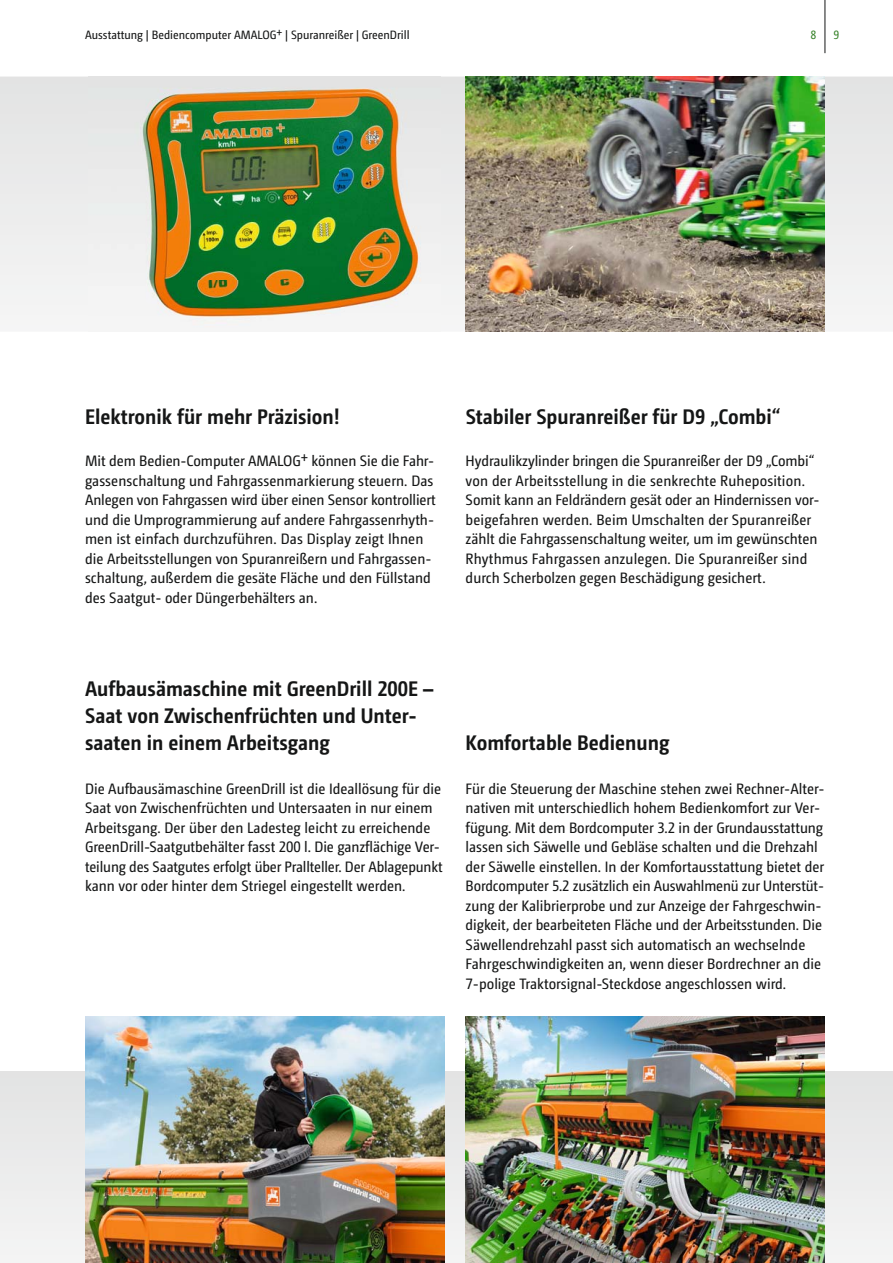
<style>
.page{position:relative;width:893px;height:1263px;background:#fff}
.page>*{position:absolute;margin:0;border:0;box-sizing:border-box;transform-origin:0 0}
.t1{font:700 21px/27px "Camingo Dos Pro S Cd";color:#151616}
.t2{font:15px/19.5px "Camingo Dos Pro S Cd";color:#151616}
.t3{font:12px "Camingo Dos Pro S Cd";color:#151616}
.t4{font:12px "Camingo Dos Pro S Cd";color:#38832b}
</style>
<div class="page">
<svg style="left:0;top:77px;width:893px;height:255px"></svg>
<div style="left:0;top:1071px;width:893px;height:192px;background:#ecebeb"></div>
<img style="left:466px;top:1016px;width:359px;height:247px">
<img style="left:89px;top:77px;width:352px;height:255px">
<img style="left:466px;top:77px;width:359px;height:255px">
<img style="left:85px;top:1016px;width:359px;height:247px">
<hr style="left:825px;top:0;width:1px;height:53px;background:#151616">
<p class="t3" style="left:85px;top:30px;width:326px">Ausstattung | Bediencomputer AMALOG+ | Spuranreißer | GreenDrill</p>
<p class="t4" style="left:810px;top:30px;width:7px">8</p>
<p class="t4" style="left:833px;top:30px;width:7px">9</p>
<h1 class="t1" style="left:85px;top:405px;width:256px">Elektronik für mehr Präzision!</h1>
<h1 class="t1" style="left:466px;top:405px;width:316px">Stabiler Spuranreißer für D9 „Combi“</h1>
<p class="t2" style="left:85px;top:452px;width:352px">Mit dem Bedien-Computer AMALOG+ können Sie die Fahr&shy;gassenschaltung und Fahrgassenmarkierung steuern. Das Anlegen von Fahrgassen wird über einen Sensor kontrolliert und die Umprogrammierung auf an dere Fahrgassenrhyth&shy;men ist einfach durchzuführen. Das Display zeigt Ihnen die Arbeitsstellungen von Spur anreißern und Fahrgassen&shy;schaltung, außerdem die gesäte Fläche und den Füllstand des Saatgut - oder Düngerbehälters an.</p>
<p class="t2" style="left:466px;top:452px;width:355px">Hydraulikzylinder bringen die Spuranreißer der D9 „Combi“ von der Arbeitsstellung in die senkrechte Ruheposition.<br>Somit kann an Feldrändern gesät oder an Hindernissen vor&shy;beigefahren werden. Beim Umschalten der Spuranreißer zählt die Fahrgassen schaltung weiter, um im gewünschten Rhythmus Fahrgassen anzulegen. Die Spuranreißer sind durch Scherbolzen gegen Beschädigung gesichert.</p>
<h1 class="t1" style="left:85px;top:677px;width:350px">Aufbausämaschine mit GreenDrill 200E –<br>Saat von Zwischenfrüchten und Unter&shy;saaten in einem Arbeitsgang</h1>
<p class="t2" style="left:85px;top:780px;width:359px">Die Aufbausämaschine GreenDrill ist die Ideallösung für die Saat von Zwischenfrüchten und Untersaaten in nur einem Arbeitsgang. Der über den Ladesteg leicht zu erreichende GreenDrill-Saatgutbehälter fasst 200 l. Die ganzflächige Ver&shy;teilung des Saatgutes erfolgt über Prallteller. Der Ablage punkt kann vor oder hinter dem Striegel eingestellt werden.</p>
<h1 class="t1" style="left:466px;top:731px;width:205px">Komfortable Bedienung</h1>
<p class="t2" style="left:466px;top:780px;width:361px">Für die Steuerung der Maschine stehen zwei Rechner-Alter&shy;nativen mit unterschiedlich hohem Bedienkomfort zur Ver&shy;fügung. Mit dem Bordcomputer 3.2 in der Grundausstattung lassen sich Säwelle und Gebläse schalten und die Drehzahl der Säwelle einstellen. In der Komfortausstattung bietet der Bordcomputer 5.2 zusätzlich ein Auswahlmenü zur Unterstüt&shy;zung der Kalibrierprobe und zur Anzeige der Fahrgeschwin&shy;digkeit, der bearbeiteten Fläche und der Arbeitsstunden. Die Säwellendrehzahl passt sich automatisch an wechselnde Fahrgeschwindigkeiten an, wenn dieser Bordrechner an die 7-polige Traktorsignal-Steckdose angeschlossen wird.</p>
</div>
